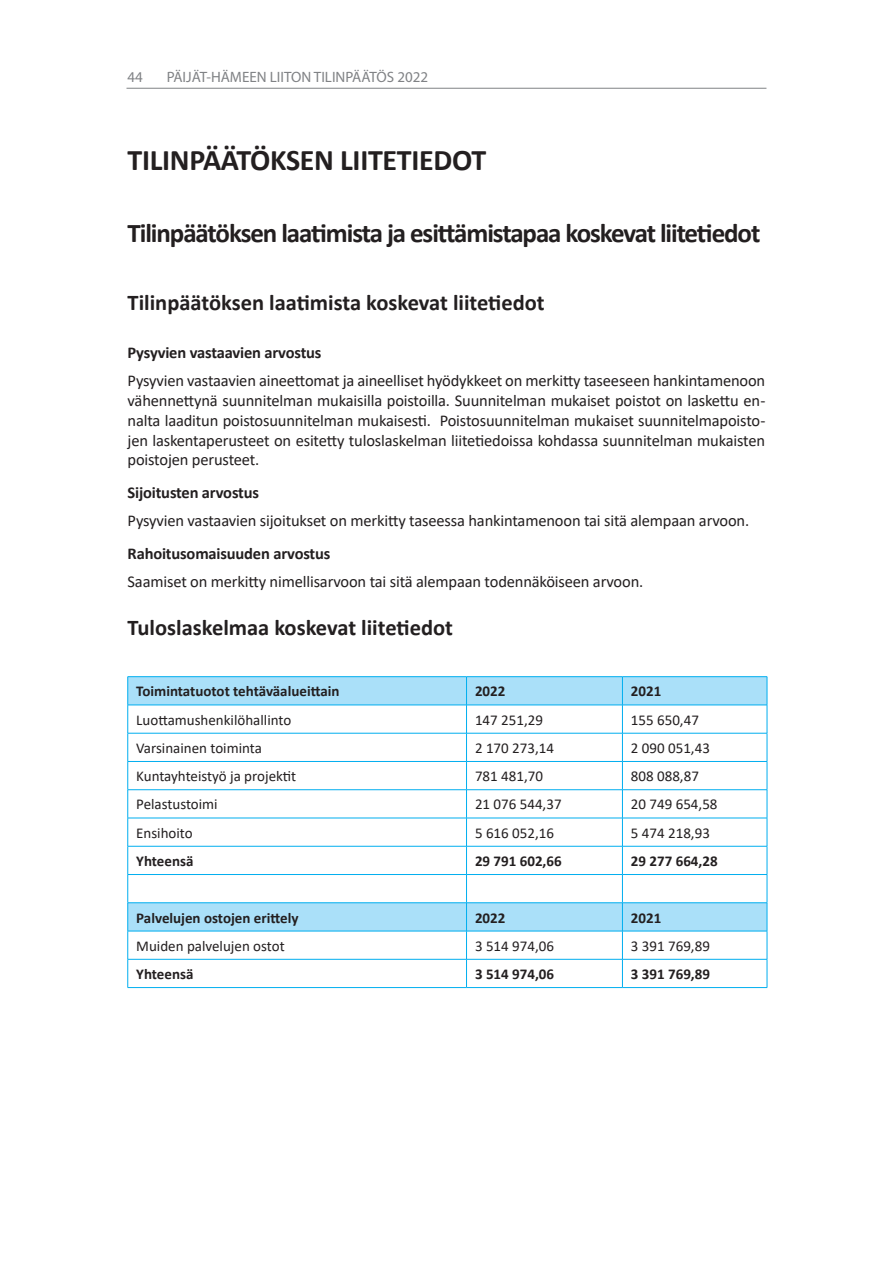
<style>
.page{position:relative;width:893px;height:1263px;background:#fff}
.page>*{position:absolute;margin:0;border:0;box-sizing:border-box;transform-origin:0 0}
.Pääotsikko{font:700 30px "Calibri";letter-spacing:-.01em;color:#231f20}
.Väliotsikko1{font:700 27px "Calibri";letter-spacing:-.04em;color:#231f20}
.Väliotsikko1-2{font:700 22.5px "Calibri";color:#231f20}
.Väliotsikko2{font:700 22.5px "Calibri";color:#231f20}
.Leipäteksti{font:16.5px/19.8px "Calibri";letter-spacing:-.01em;color:#231f20;text-align:justify}
.Leipäteksti_lihava{font:700 16.5px "Calibri";letter-spacing:-.01em;color:#231f20}
.Taulukkoleipä{font:15px "Calibri";color:#231f20}
.Taulukkoleipä-2{font:700 15px "Calibri";color:#231f20}
.t1{font:15px "Myriad Pro";color:#808285}
</style>
<div class="page">
<hr style="left:126px;top:88px;width:640px;height:1px;background:#808285">
<svg style="left:128px;top:677px;width:639px;height:254px"></svg>
<hr style="left:128px;top:676px;width:338px;height:1px;background:#00aeef">
<hr style="left:466px;top:676px;width:156px;height:1px;background:#00aeef">
<hr style="left:622px;top:676px;width:145px;height:1px;background:#00aeef">
<hr style="left:128px;top:705px;width:338px;height:1px;background:#00aeef">
<hr style="left:466px;top:705px;width:156px;height:1px;background:#00aeef">
<hr style="left:622px;top:705px;width:145px;height:1px;background:#00aeef">
<hr style="left:128px;top:733px;width:338px;height:1px;background:#00aeef">
<hr style="left:466px;top:733px;width:156px;height:1px;background:#00aeef">
<hr style="left:622px;top:733px;width:145px;height:1px;background:#00aeef">
<hr style="left:128px;top:761px;width:338px;height:1px;background:#00aeef">
<hr style="left:466px;top:761px;width:156px;height:1px;background:#00aeef">
<hr style="left:622px;top:761px;width:145px;height:1px;background:#00aeef">
<hr style="left:128px;top:789px;width:338px;height:1px;background:#00aeef">
<hr style="left:466px;top:789px;width:156px;height:1px;background:#00aeef">
<hr style="left:622px;top:789px;width:145px;height:1px;background:#00aeef">
<hr style="left:128px;top:818px;width:338px;height:1px;background:#00aeef">
<hr style="left:466px;top:818px;width:156px;height:1px;background:#00aeef">
<hr style="left:622px;top:818px;width:145px;height:1px;background:#00aeef">
<hr style="left:128px;top:846px;width:338px;height:1px;background:#00aeef">
<hr style="left:466px;top:846px;width:156px;height:1px;background:#00aeef">
<hr style="left:622px;top:846px;width:145px;height:1px;background:#00aeef">
<hr style="left:128px;top:874px;width:338px;height:1px;background:#00aeef">
<hr style="left:466px;top:874px;width:156px;height:1px;background:#00aeef">
<hr style="left:622px;top:874px;width:145px;height:1px;background:#00aeef">
<hr style="left:128px;top:902px;width:338px;height:1px;background:#00aeef">
<hr style="left:466px;top:902px;width:156px;height:1px;background:#00aeef">
<hr style="left:622px;top:902px;width:145px;height:1px;background:#00aeef">
<hr style="left:128px;top:931px;width:338px;height:1px;background:#00aeef">
<hr style="left:466px;top:931px;width:156px;height:1px;background:#00aeef">
<hr style="left:622px;top:931px;width:145px;height:1px;background:#00aeef">
<hr style="left:128px;top:959px;width:338px;height:1px;background:#00aeef">
<svg style="left:127px;top:677px;width:1px;height:310px"></svg>
<hr style="left:466px;top:959px;width:156px;height:1px;background:#00aeef">
<svg style="left:466px;top:677px;width:1px;height:310px"></svg>
<hr style="left:622px;top:959px;width:145px;height:1px;background:#00aeef">
<svg style="left:622px;top:677px;width:1px;height:310px"></svg>
<svg style="left:767px;top:677px;width:1px;height:310px"></svg>
<hr style="left:128px;top:987px;width:338px;height:1px;background:#00aeef">
<hr style="left:466px;top:987px;width:156px;height:1px;background:#00aeef">
<hr style="left:622px;top:987px;width:145px;height:1px;background:#00aeef">
<p class="t1" style="left:128px;top:68px;width:17px">44</p>
<p class="t1" style="left:167px;top:67px;width:263px">PÄIJÄT-HÄMEEN LIITON TILINPÄÄTÖS 2022</p>
<h1 class="Pääotsikko" style="left:128px;top:139px;width:360px">TILINPÄÄTÖKSEN LIITETIEDOT</h1>
<h2 class="Väliotsikko1" style="left:128px;top:214px;width:634px">Tilinpäätöksen laatimista ja esittämistapaa koskevat liitetiedot</h2>
<h2 class="Väliotsikko1-2" style="left:128px;top:286px;width:419px">Tilinpäätöksen laatimista koskevat liitetiedot</h2>
<p class="Leipäteksti_lihava" style="left:128px;top:341px;width:195px">Pysyvien vastaavien arvostus</p>
<p class="Leipäteksti" style="left:128px;top:370px;width:639px">Pysyvien vastaavien aineettomat ja aineelliset hyödykkeet on merkitty taseeseen hankintamenoon vähennettynä suunnitelman mukaisilla poistoilla. Suunnitelman mukaiset poistot on laskettu en&shy;nalta laaditun poistosuunnitelman mukaisesti. Poistosuunnitelman mukaiset suunnitelmapoisto&shy;jen laskentaperusteet on esitetty tuloslaskelman liitetiedoissa kohdassa suunnitelman mukaisten poistojen perusteet.</p>
<p class="Leipäteksti_lihava" style="left:128px;top:481px;width:133px">Sijoitusten arvostus</p>
<p class="Leipäteksti" style="left:128px;top:510px;width:623px">Pysyvien vastaavien sijoitukset on merkitty taseessa hankintamenoon tai sitä alempaan arvoon.</p>
<p class="Leipäteksti_lihava" style="left:128px;top:542px;width:204px">Rahoitusomaisuuden arvostus</p>
<p class="Leipäteksti" style="left:128px;top:571px;width:517px">Saamiset on merkitty nimellisarvoon tai sitä alempaan todennäköiseen arvoon.</p>
<h3 class="Väliotsikko2" style="left:128px;top:612px;width:327px">Tuloslaskelmaa koskevat liitetiedot</h3>
<p class="Taulukkoleipä-2" style="left:136px;top:681px;width:205px">Toimintatuotot tehtäväalueittain</p>
<p class="Taulukkoleipä-2" style="left:475px;top:681px;width:32px">2022</p>
<p class="Taulukkoleipä-2" style="left:631px;top:681px;width:32px">2021</p>
<p class="Taulukkoleipä" style="left:136px;top:709px;width:157px">Luottamushenkilöhallinto</p>
<p class="Taulukkoleipä" style="left:475px;top:709px;width:69px">147 251,29</p>
<p class="Taulukkoleipä" style="left:631px;top:709px;width:69px">155 650,47</p>
<p class="Taulukkoleipä" style="left:136px;top:737px;width:127px">Varsinainen toiminta</p>
<p class="Taulukkoleipä" style="left:475px;top:737px;width:80px">2 170 273,14</p>
<p class="Taulukkoleipä" style="left:631px;top:737px;width:80px">2 090 051,43</p>
<p class="Taulukkoleipä" style="left:136px;top:766px;width:161px">Kuntayhteistyö ja projektit</p>
<p class="Taulukkoleipä" style="left:475px;top:766px;width:69px">781 481,70</p>
<p class="Taulukkoleipä" style="left:631px;top:766px;width:69px">808 088,87</p>
<p class="Taulukkoleipä" style="left:136px;top:794px;width:83px">Pelastustoimi</p>
<p class="Taulukkoleipä" style="left:475px;top:794px;width:88px">21 076 544,37</p>
<p class="Taulukkoleipä" style="left:631px;top:794px;width:88px">20 749 654,58</p>
<p class="Taulukkoleipä" style="left:136px;top:822px;width:58px">Ensihoito</p>
<p class="Taulukkoleipä" style="left:475px;top:822px;width:80px">5 616 052,16</p>
<p class="Taulukkoleipä" style="left:631px;top:822px;width:80px">5 474 218,93</p>
<p class="Taulukkoleipä-2" style="left:136px;top:850px;width:59px">Yhteensä</p>
<p class="Taulukkoleipä-2" style="left:475px;top:850px;width:88px">29 791 602,66</p>
<p class="Taulukkoleipä-2" style="left:631px;top:850px;width:88px">29 277 664,28</p>
<p class="Taulukkoleipä-2" style="left:136px;top:907px;width:164px">Palvelujen ostojen erittely</p>
<p class="Taulukkoleipä-2" style="left:475px;top:907px;width:32px">2022</p>
<p class="Taulukkoleipä-2" style="left:631px;top:907px;width:32px">2021</p>
<p class="Taulukkoleipä" style="left:136px;top:935px;width:150px">Muiden palvelujen ostot</p>
<p class="Taulukkoleipä" style="left:475px;top:935px;width:80px">3 514 974,06</p>
<p class="Taulukkoleipä" style="left:631px;top:935px;width:80px">3 391 769,89</p>
<p class="Taulukkoleipä-2" style="left:136px;top:963px;width:59px">Yhteensä</p>
<p class="Taulukkoleipä-2" style="left:475px;top:963px;width:81px">3 514 974,06</p>
<p class="Taulukkoleipä-2" style="left:631px;top:963px;width:81px">3 391 769,89</p>
</div>
